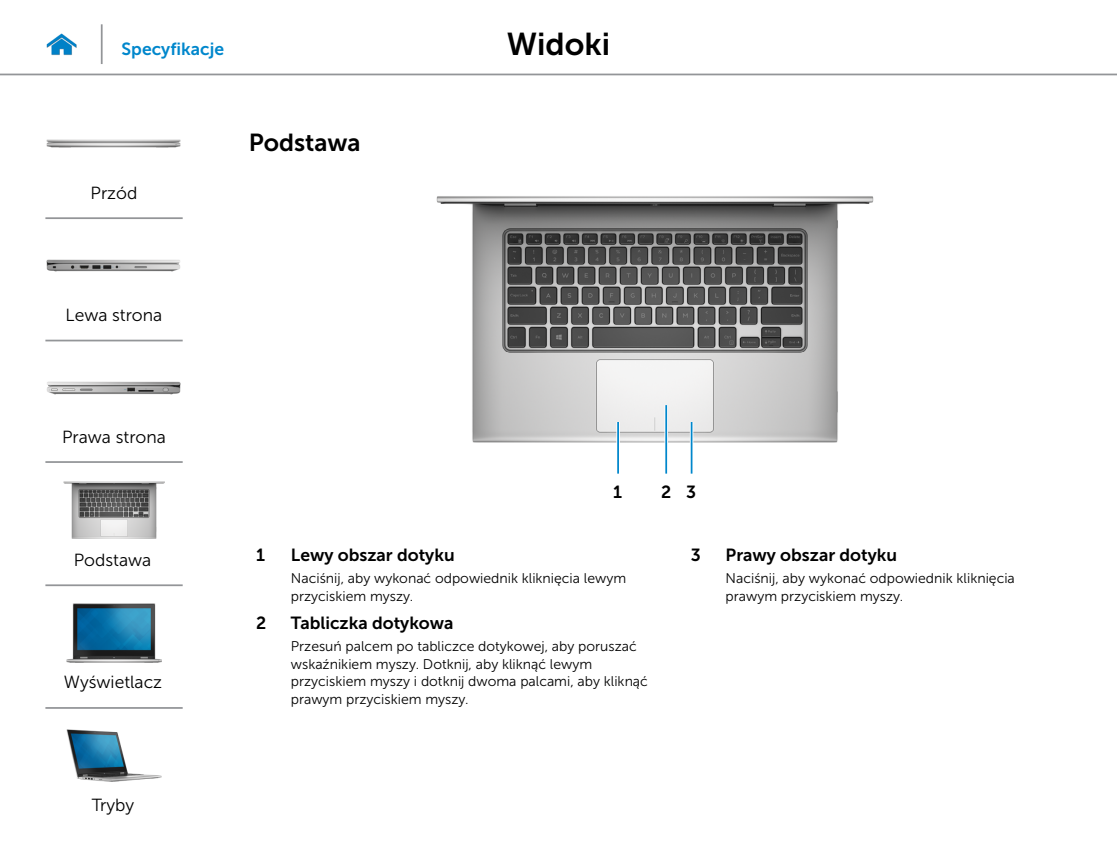
<style>
.page{position:relative;width:1117px;height:844px;background:#fff}
.page>*{position:absolute;margin:0;border:0;box-sizing:border-box;transform-origin:0 0}
.t1{font:31.5px "Museo Sans For Dell 700";color:#000}
.Head2{font:24.5px "Museo Sans For Dell 700";color:#000}
.Callout_Head{font:17.5px "Museo Sans For Dell 700";color:#000}
.t2{font:17.5px "Museo Sans For Dell 300";color:#000}
.t3{font:17.5px "Museo Sans For Dell 700";color:#0087cc}
.Callout-L{font:17.5px "Museo Sans For Dell 700";color:#000}
.Callout_description{font:14px/17.5px "Museo Sans For Dell 300";color:#000}
</style>
<div class="page">
<hr style="left:0;top:74px;width:1116px;height:1px;background:#939598">
<img style="left:46px;top:33px;width:31px;height:23px">
<img style="left:436px;top:196px;width:438px;height:247px">
<hr style="left:664px;top:405px;width:3px;height:68px;background:#fff">
<hr style="left:665px;top:405px;width:2px;height:68px;background:#0087cc">
<svg style="left:689px;top:422px;width:4px;height:51px"></svg>
<hr style="left:690px;top:422px;width:2px;height:51px;background:#0087cc">
<hr style="left:616px;top:422px;width:3px;height:51px;background:#fff">
<hr style="left:617px;top:422px;width:2px;height:51px;background:#0087cc">
<hr style="left:101px;top:24px;width:2px;height:40px;background:#939598">
<img style="left:47px;top:139px;width:134px;height:9px">
<img style="left:47px;top:259px;width:133px;height:13px">
<img style="left:47px;top:381px;width:134px;height:13px">
<img style="left:64px;top:481px;width:100px;height:57px">
<img style="left:66px;top:603px;width:95px;height:59px">
<img style="left:66px;top:729px;width:95px;height:52px">
<hr style="left:45px;top:217px;width:138px;height:2px;background:#939598">
<hr style="left:45px;top:339px;width:138px;height:2px;background:#939598">
<hr style="left:45px;top:461px;width:138px;height:2px;background:#939598">
<hr style="left:45px;top:584px;width:138px;height:2px;background:#939598">
<hr style="left:45px;top:706px;width:138px;height:2px;background:#939598">
<p class="t3" style="left:122px;top:39px;width:104px">Specyfikacje</p>
<h1 class="t1" style="left:506px;top:26px;width:105px">Widoki</h1>
<p class="t2" style="left:91px;top:183px;width:48px">Przód</p>
<p class="t2" style="left:66px;top:305px;width:98px">Lewa strona</p>
<p class="t2" style="left:62px;top:428px;width:105px">Prawa strona</p>
<p class="t2" style="left:74px;top:550px;width:79px">Podstawa</p>
<p class="t2" style="left:64px;top:672px;width:100px">Wyświetlacz</p>
<p class="t2" style="left:92px;top:795px;width:44px">Tryby</p>
<p class="Head2" style="left:249px;top:128px;width:113px">Podstawa</p>
<p class="Callout-L" style="left:613px;top:482px;width:10px">1</p>
<p class="Callout-L" style="left:661px;top:482px;width:12px">2</p>
<p class="Callout-L" style="left:686px;top:482px;width:12px">3</p>
<p class="Callout_Head" style="left:256px;top:544px;width:10px">1</p>
<p class="Callout_Head" style="left:291px;top:544px;width:165px">Lewy obszar dotyku</p>
<p class="Callout_description" style="left:291px;top:569px;width:337px">Naciśnij, aby wykonać odpowiednik kliknięcia lewym przyciskiem myszy.</p>
<p class="Callout_Head" style="left:256px;top:612px;width:12px">2</p>
<p class="Callout_Head" style="left:291px;top:612px;width:164px">Tabliczka dotykowa</p>
<p class="Callout_description" style="left:291px;top:637px;width:358px">Przesuń palcem po tabliczce dotykowej, aby poruszać wskaźnikiem myszy. Dotknij, aby kliknąć lewym przyciskiem myszy i dotknij dwoma palcami, aby kliknąć prawym przyciskiem myszy.</p>
<p class="Callout_Head" style="left:690px;top:544px;width:12px">3</p>
<p class="Callout_Head" style="left:725px;top:544px;width:173px">Prawy obszar dotyku</p>
<p class="Callout_description" style="left:725px;top:569px;width:291px">Naciśnij, aby wykonać odpowiednik kliknięcia prawym przyciskiem myszy.</p>
</div>
